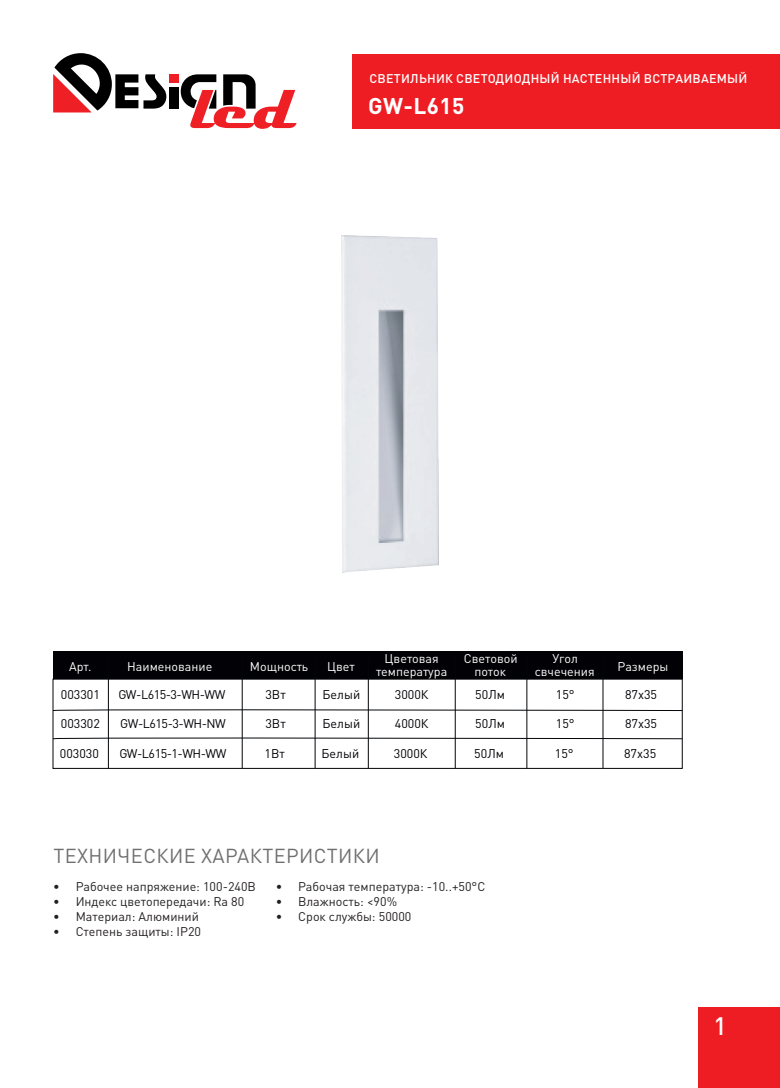
<style>
.page{position:relative;width:780px;height:1088px;background:#fff}
.page>*{position:absolute;margin:0;border:0;box-sizing:border-box;transform-origin:0 0}
.t1{font:500 25px "DIN Pro";color:#fff}
.t2{font:700 22.5px "DIN Pro";letter-spacing:.02em;color:#fff}
.t3{font:20px "DIN Pro";letter-spacing:.02em;color:#6e6f6e}
.t4{font:12.5px "DIN Pro";color:#231f20}
.t5{font:12.5px "DIN Pro";color:#020206}
.t6{font:12.5px/12.5px "DIN Pro";color:#fff;text-align:center}
.t7{font:12.5px "DIN Pro";letter-spacing:-.04em;color:#020206}
.t8{font:500 12.5px "DIN Pro";letter-spacing:.02em;color:#fff}
</style>
<div class="page">
<div style="left:169px;top:88px;width:9px;height:21px;background:#000001"></div>
<div style="left:169px;top:74px;width:9px;height:9px;background:#ee2026"></div>
<svg style="left:53px;top:53px;width:113px;height:59px"></svg>
<svg style="left:181px;top:74px;width:115px;height:55px"></svg>
<div style="left:351px;top:54px;width:428px;height:74px;background:#ee1d23"></div>
<div style="left:698px;top:1007px;width:82px;height:81px;background:#ee1d23"></div>
<div style="left:53px;top:652px;width:629px;height:27px;background:#020206"></div>
<hr style="left:108px;top:652px;width:1px;height:116px;background:#030508">
<hr style="left:242px;top:652px;width:1px;height:116px;background:#030508">
<hr style="left:315px;top:652px;width:1px;height:116px;background:#030508">
<hr style="left:368px;top:652px;width:1px;height:116px;background:#030508">
<hr style="left:455px;top:652px;width:1px;height:116px;background:#030508">
<hr style="left:526px;top:652px;width:1px;height:116px;background:#030508">
<hr style="left:602px;top:652px;width:1px;height:116px;background:#030508">
<div style="left:53px;top:679px;width:629px;height:90px;border:1px solid #030508"></div>
<svg style="left:52px;top:709px;width:630px;height:2px"></svg>
<svg style="left:52px;top:737px;width:630px;height:2px"></svg>
<img style="left:342px;top:235px;width:96px;height:338px">
<p class="t8" style="left:369px;top:70px;width:379px">СВЕТИЛЬНИК СВЕТОДИОДНЫЙ НАСТЕННЫЙ ВСТРАИВАЕМЫЙ</p>
<h2 class="t2" style="left:368px;top:90px;width:98px">GW-L615</h2>
<p class="t6" style="left:69px;top:660px;width:24px">Арт.</p>
<p class="t5" style="left:61px;top:686px;width:41px">003301</p>
<p class="t7" style="left:118px;top:686px;width:109px">GW-L615-3-WH-WW</p>
<p class="t5" style="left:61px;top:715px;width:41px">003302</p>
<p class="t7" style="left:120px;top:715px;width:107px">GW-L615-3-WH-NW</p>
<p class="t6" style="left:127px;top:660px;width:87px">Наименование</p>
<p class="t6" style="left:250px;top:660px;width:60px">Мощность</p>
<p class="t5" style="left:265px;top:686px;width:22px">3Вт</p>
<p class="t5" style="left:265px;top:715px;width:22px">3Вт</p>
<p class="t6" style="left:327px;top:660px;width:29px">Цвет</p>
<p class="t5" style="left:322px;top:686px;width:39px">Белый</p>
<p class="t5" style="left:322px;top:715px;width:39px">Белый</p>
<p class="t6" style="left:376px;top:652px;width:73px">Цветовая температура</p>
<p class="t5" style="left:395px;top:686px;width:35px">3000К</p>
<p class="t5" style="left:395px;top:715px;width:35px">4000К</p>
<p class="t6" style="left:464px;top:652px;width:55px">Световой поток</p>
<p class="t6" style="left:534px;top:652px;width:62px">Угол свчечения</p>
<p class="t5" style="left:475px;top:686px;width:31px">50Лм</p>
<p class="t5" style="left:475px;top:715px;width:31px">50Лм</p>
<p class="t5" style="left:555px;top:686px;width:20px">15°</p>
<p class="t5" style="left:555px;top:715px;width:20px">15°</p>
<p class="t6" style="left:617px;top:660px;width:52px">Размеры</p>
<p class="t5" style="left:625px;top:686px;width:34px">87х35</p>
<p class="t5" style="left:625px;top:715px;width:34px">87х35</p>
<p class="t5" style="left:60px;top:745px;width:41px">003030</p>
<p class="t7" style="left:119px;top:745px;width:109px">GW-L615-1-WH-WW</p>
<p class="t5" style="left:264px;top:745px;width:22px">1Вт</p>
<p class="t5" style="left:321px;top:745px;width:39px">Белый</p>
<p class="t5" style="left:394px;top:745px;width:35px">3000К</p>
<p class="t5" style="left:474px;top:745px;width:31px">50Лм</p>
<p class="t5" style="left:554px;top:745px;width:20px">15°</p>
<p class="t5" style="left:624px;top:745px;width:34px">87х35</p>
<h3 class="t3" style="left:53px;top:840px;width:328px">ТЕХНИЧЕСКИЕ ХАРАКТЕРИСТИКИ</h3>
<p class="t4" style="left:53px;top:876px;width:204px">• Рабочее напряжение: 100-240В</p>
<p class="t4" style="left:53px;top:891px;width:193px">• Индекс цветопередачи: Ra 80</p>
<p class="t4" style="left:53px;top:906px;width:147px">• Материал: Алюминий</p>
<p class="t4" style="left:53px;top:921px;width:149px">• Степень защиты: IP20</p>
<p class="t4" style="left:276px;top:876px;width:211px">• Рабочая температура: -10..+50°С</p>
<p class="t4" style="left:276px;top:891px;width:123px">• Влажность: &lt;90%</p>
<p class="t4" style="left:276px;top:906px;width:137px">• Срок службы: 50000</p>
<h1 class="t1" style="left:713px;top:1009px;width:15px">1</h1>
</div>
